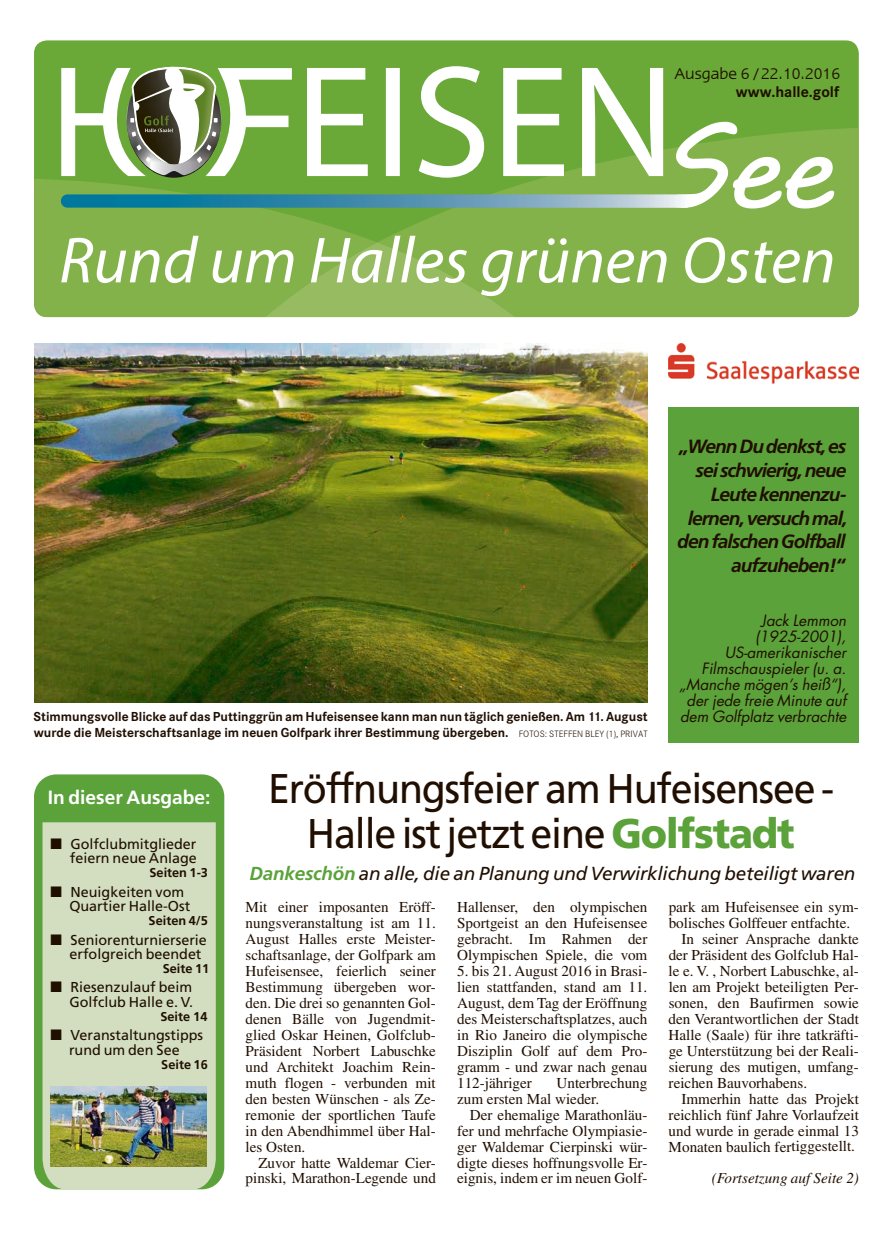
<style>
.page{position:relative;width:893px;height:1234px;background:#fff}
.page>*{position:absolute;margin:0;border:0;box-sizing:border-box;transform-origin:0 0}
.t1{font:italic 65.55px "Myriad Pro";color:#fff}
.t2{font:41.4px/44.7px "Frutiger";letter-spacing:-.03em;color:#200e00;text-align:center;scale:.95 1}
.t3{font:italic 700 19.2px/23.9px "Frutiger";letter-spacing:-.05em;color:#200e00;text-align:right}
.t4{font:700 19.2px "Frutiger";color:#fff}
.t5{font:italic 18.75px "Frutiger";letter-spacing:-.01em;color:#200e00}
.t6{font:17.85px "Linotype Ergo";color:#200e00}
.t7{font:700 15.9px "Corporate S";color:#200e00}
.t8{font:15.15px/15.9px "Times";color:#200e00;text-align:justify}
.t9{font:italic 15.15px/15.9px "Futura LT";color:#200e00;text-align:right}
.t10{font:italic 15.15px "Times";color:#200e00}
.t11{font:14.4px/14.4px "Frutiger";color:#200e00;text-align:right}
.t12{font:700 13.5px/15.9px "Corporate S";color:#200e00}
.t13{font:700 12.75px "Frutiger";color:#200e00}
.s1{font-weight:300;font-size:9.6px}
.s2{font-weight:900;color:#5ba23a}
.s3{font-weight:700;color:#5ba23a}
</style>
<div class="page">
<div style="left:669px;top:407px;width:190px;height:335px;background:#5ba23a"></div>
<div style="left:34px;top:774px;width:190px;height:414px;background:#5ba23a;border-radius:22px"></div>
<div style="left:43px;top:822px;width:173px;height:366px;background:#d2debf"></div>
<div style="left:34px;top:40px;width:825px;height:277px;background:#6aa937;border-radius:13px"></div>
<svg style="left:34px;top:179px;width:341px;height:138px;fill:#83b24b"></svg>
<div style="left:379px;top:128px;width:480px;height:189px;background:#83b24b"></div>
<svg style="left:265px;top:242px;width:250px;height:75px"></svg>
<svg style="left:737px;top:157px;width:97px;height:51px"></svg>
<svg style="left:307px;top:68px;width:430px;height:140px"></svg>
<svg style="left:61px;top:66px;width:602px;height:112px"></svg>
<svg style="left:126px;top:67px;width:166px;height:111px"></svg>
<svg style="left:61px;top:194px;width:632px;height:14px"></svg>
<img style="left:669px;top:343px;width:190px;height:40px">
<img style="left:51px;top:1086px;width:156px;height:80px">
<img style="left:34px;top:343px;width:613px;height:359px">
<p class="t6" style="left:674px;top:64px;width:167px">Ausgabe 6 /22.10.2016</p>
<p class="t7" style="left:736px;top:82px;width:105px">www.halle.golf</p>
<h1 class="t1" style="left:59px;top:220px;width:778px">Rund um Halles grünen Osten</h1>
<p class="t12" style="left:34px;top:708px;width:616px">Stimmungsvolle Blicke auf das Puttinggrün am Hufeisensee kann man nun täglich genießen. Am 11. August wurde die Meisterschaftsanlage im neuen Golfpark ihrer Bestimmung übergeben. <span class="s1">FOTOS: STEFFEN BLEY (1), PRIVAT</span></p>
<p class="t3" style="left:677px;top:434px;width:172px">„WennDudenkst,es seischwierig,neue<br>Leutekennenzu&shy;lernen,versuchmal, denfalschenGolfball aufzuheben!“</p>
<p class="t9" style="left:679px;top:612px;width:168px">Jack Lemmon (1925-2001),<br>US-amerikanischer<br>Filmschauspieler (u. a. „Manche mögen’s heiß“), der jede freie Minute auf dem Golfplatz verbrachte</p>
<p class="t4" style="left:48px;top:785px;width:164px">In dieser Ausgabe:</p>
<p class="t11" style="left:50px;top:836px;width:148px">■ Golfclubmitglieder feiern neue Anlage</p>
<p class="t13" style="left:149px;top:865px;width:60px">Seiten 1-3</p>
<p class="t11" style="left:69px;top:884px;width:122px;text-align:left;text-indent:-19px">■ Neuigkeiten vom<br>Quartier Halle-Ost</p>
<p class="t13" style="left:149px;top:913px;width:61px">Seiten 4/5</p>
<p class="t11" style="left:69px;top:931px;width:139px;text-align:left;text-indent:-19px">■ Seniorenturnierserie erfolgreich beendet</p>
<p class="t13" style="left:163px;top:961px;width:48px">Seite 11</p>
<p class="t11" style="left:50px;top:979px;width:144px">■ Riesenzulauf beim<br>Golfclub Halle e. V.</p>
<p class="t13" style="left:160px;top:1008px;width:49px">Seite 14</p>
<p class="t11" style="left:50px;top:1027px;width:154px;text-align:center">■ Veranstaltungstipps rund um den See</p>
<p class="t13" style="left:161px;top:1056px;width:48px">Seite 16</p>
<h2 class="t2" style="left:268px;top:766px;width:598px">Eröffnungsfeier am Hufeisensee -<br>Halle ist jetzt eine <span class="s2">Golfstadt</span></h2>
<p class="t5" style="left:250px;top:862px;width:607px"><span class="s3">Dankeschön</span> an alle, die an Planung und Verwirklichung beteiligt waren</p>
<p class="t8" style="left:246px;top:898px;width:192px">Mit einer imposanten Eröff&shy;nungsveranstaltung ist am 11.<br>August Halles erste Meister&shy;schaftsanlage, der Golfpark am Hufeisensee, feierlich seiner Bestimmung übergeben wor&shy;den. Die drei so genannten Gol&shy;denen Bälle von Jugendmit&shy;glied Oskar Heinen, Golfclub-Präsident Norbert Labuschke und Architekt Joachim Rein&shy;muth flogen - verbunden mit den besten Wünschen - als Ze&shy;remonie der sportlichen Taufe in den Abendhimmel über Hal&shy;les Osten.</p>
<p class="t8" style="left:246px;top:1154px;width:192px;text-align:right">Zuvor hatte Waldemar Cier&shy;pinski, Marathon-Legende und</p>
<p class="t8" style="left:457px;top:898px;width:192px">Hallenser, den olympischen Sportgeist an den Hufeisensee gebracht. Im Rahmen der Olympischen Spiele, die vom</p>
<p class="t8" style="left:457px;top:962px;width:192px">5. bis 21. August 2016 in Brasi&shy;lien stattfanden, stand am 11.<br>August, dem Tag der Eröffnung des Meisterschaftsplatzes, auch in Rio Janeiro die olympische Disziplin Golf auf dem Pro&shy;gramm - und zwar nach genau 112-jähriger</p>
<p class="t8" style="left:457px;top:1074px;width:192px;text-indent:99px">Unterbrechung zum ersten Mal wieder.</p>
<p class="t8" style="left:457px;top:1106px;width:192px;text-indent:13px">Der ehemalige Marathonläu&shy;fer und mehrfache Olympiasie&shy;ger Waldemar Cierpinski wür&shy;digte dieses hoffnungsvolle Er&shy;eignis, indem er im neuen Golf-</p>
<p class="t8" style="left:669px;top:898px;width:192px">park am Hufeisensee ein sym-</p>
<p class="t8" style="left:669px;top:914px;width:183px">bolisches Golffeuer entfachte.</p>
<p class="t8" style="left:681px;top:930px;width:179px">In seiner Ansprache dankte</p>
<p class="t8" style="left:669px;top:946px;width:192px">der Präsident des Golfclub Hal-</p>
<p class="t8" style="left:669px;top:962px;width:192px">le e. V. , Norbert Labuschke, al-</p>
<p class="t8" style="left:669px;top:978px;width:192px">len am Projekt beteiligten Per-</p>
<p class="t8" style="left:669px;top:994px;width:192px">sonen, den Baufirmen sowie</p>
<p class="t8" style="left:669px;top:1010px;width:192px">den Verantwortlichen der Stadt</p>
<p class="t8" style="left:669px;top:1026px;width:192px">Halle (Saale) für ihre tatkräfti-</p>
<p class="t8" style="left:669px;top:1042px;width:192px">ge Unterstützung bei der Reali-</p>
<p class="t8" style="left:669px;top:1058px;width:192px">sierung des mutigen, umfang-</p>
<p class="t8" style="left:669px;top:1074px;width:140px">reichen Bauvorhabens.</p>
<p class="t8" style="left:681px;top:1090px;width:179px">Immerhin hatte das Projekt</p>
<p class="t8" style="left:669px;top:1106px;width:192px">reichlich fünf Jahre Vorlaufzeit</p>
<p class="t8" style="left:669px;top:1122px;width:192px">und wurde in gerade einmal 13</p>
<p class="t8" style="left:669px;top:1138px;width:188px">Monaten baulich fertiggestellt.</p>
<p class="t10" style="left:712px;top:1169px;width:149px">(Fortsetzung auf Seite 2)</p>
</div>
